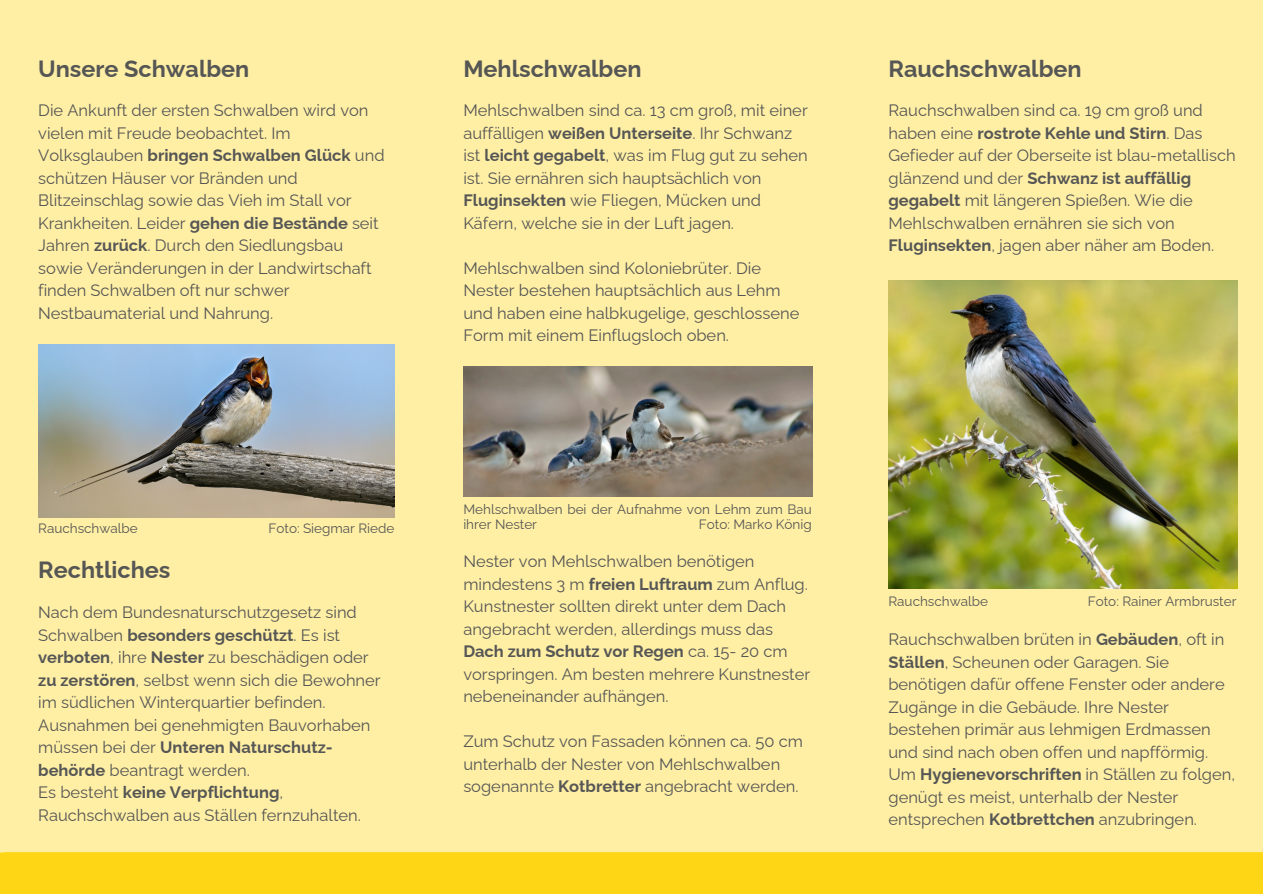
<style>
.page{position:relative;width:1263px;height:894px;background:#fff}
.page>*{position:absolute;margin:0;border:0;box-sizing:border-box;transform-origin:0 0}
.t1{font:700 23.4px "Raleway";color:#565655}
.t2{font:16.5px/22.5px "Raleway";color:#565655}
.t3{font:13.5px/15.8px "Raleway";color:#565655}
.s1{font-weight:700}
</style>
<div class="page">
<div style="left:0;top:0;width:1263px;height:893px;background:#ffefa5"></div>
<img style="left:463px;top:366px;width:349px;height:130px">
<img style="left:888px;top:280px;width:349px;height:308px">
<div style="left:0;top:851px;width:1263px;height:42px;background:#fed615"></div>
<img style="left:38px;top:344px;width:357px;height:173px">
<p class="t1" style="left:38px;top:55px;width:213px">Unsere Schwalben</p>
<p class="t1" style="left:463px;top:55px;width:180px">Mehlschwalben</p>
<p class="t1" style="left:888px;top:55px;width:195px">Rauchschwalben</p>
<p class="t2" style="left:463px;top:99px;width:346px">Mehlschwalben sind ca. 13 cm groß, mit einer auffälligen <span class="s1">weißen Unterseite</span>. Ihr Schwanz ist <span class="s1">leicht gegabelt</span>, was im Flug gut zu sehen ist. Sie ernähren sich hauptsächlich von <span class="s1">Fluginsekten</span> wie Fliegen, Mücken und Käfern, welche sie in der Luft jagen.</p>
<p class="t2" style="left:463px;top:256px;width:338px">Mehlschwalben sind Koloniebrüter. Die Nester bestehen hauptsächlich aus Lehm und haben eine halbkugelige, geschlossene Form mit einem Einflugsloch oben.</p>
<p class="t2" style="left:38px;top:99px;width:348px">Die Ankunft der ersten Schwalben wird von vielen mit Freude beobachtet. Im Volksglauben <span class="s1">bringen Schwalben Glück</span> und schützen Häuser vor Bränden und Blitzeinschlag sowie das Vieh im Stall vor Krankheiten. Leider <span class="s1">gehen die Bestände</span> seit Jahren <span class="s1">zurück</span>. Durch den Siedlungsbau sowie Veränderungen in der Landwirtschaft finden Schwalben oft nur schwer Nestbaumaterial und Nahrung.</p>
<p class="t2" style="left:888px;top:99px;width:349px">Rauchschwalben sind ca. 19 cm groß und haben eine <span class="s1">rostrote Kehle und Stirn</span>. Das Gefieder auf der Oberseite ist blau-metallisch glänzend und der <span class="s1">Schwanz ist auffällig gegabelt</span> mit längeren Spießen. Wie die Mehlschwalben ernähren sie sich von <span class="s1">Fluginsekten</span>, jagen aber näher am Boden.</p>
<p class="t3" style="left:38px;top:520px;width:101px">Rauchschwalbe</p>
<p class="t3" style="left:269px;top:520px;width:127px">Foto: Siegmar Riede</p>
<p class="t1" style="left:38px;top:556px;width:134px">Rechtliches</p>
<p class="t2" style="left:38px;top:601px;width:344px">Nach dem Bundesnaturschutzgesetz sind Schwalben <span class="s1">besonders geschützt</span>. Es ist <span class="s1">verboten</span>, ihre <span class="s1">Nester</span> zu beschädigen oder <span class="s1">zu zerstören</span>, selbst wenn sich die Bewohner im südlichen Winterquartier befinden.<br>Ausnahmen bei genehmigten Bauvorhaben müssen bei der <span class="s1">Unteren Naturschutz&shy;behörde</span> beantragt werden.</p>
<p class="t2" style="left:38px;top:781px;width:324px">Es besteht <span class="s1">keine Verpflichtung</span>,<br>Rauchschwalben aus Ställen fernzuhalten.</p>
<p class="t3" style="left:463px;top:501px;width:350px">Mehlschwalben bei der Aufnahme von Lehm zum Bau ihrer Nester</p>
<p class="t3" style="left:699px;top:516px;width:114px">Foto: Marko König</p>
<p class="t2" style="left:463px;top:550px;width:348px">Nester von Mehlschwalben benötigen mindestens 3 m <span class="s1">freien Luftraum</span> zum Anflug.<br>Kunstnester sollten direkt unter dem Dach angebracht werden, allerdings muss das <span class="s1">Dach zum Schutz vor Regen</span> ca. 15- 20 cm vorspringen. Am besten mehrere Kunstnester nebeneinander aufhängen.</p>
<p class="t2" style="left:463px;top:730px;width:341px">Zum Schutz von Fassaden können ca. 50 cm unterhalb der Nester von Mehlschwalben sogenannte <span class="s1">Kotbretter</span> angebracht werden.</p>
<p class="t3" style="left:888px;top:593px;width:101px">Rauchschwalbe</p>
<p class="t3" style="left:1088px;top:593px;width:150px">Foto: Rainer Armbruster</p>
<p class="t2" style="left:888px;top:627px;width:338px">Rauchschwalben brüten in <span class="s1">Gebäuden</span>, oft in <span class="s1">Ställen</span>, Scheunen oder Garagen. Sie benötigen dafür offene Fenster oder andere Zugänge in die Gebäude. Ihre Nester bestehen primär aus lehmigen Erdmassen und sind nach oben offen und napfförmig.</p>
<p class="t2" style="left:888px;top:762px;width:348px">Um <span class="s1">Hygienevorschriften</span> in Ställen zu folgen, genügt es meist, unterhalb der Nester entsprechen <span class="s1">Kotbrettchen</span> anzubringen.</p>
</div>
